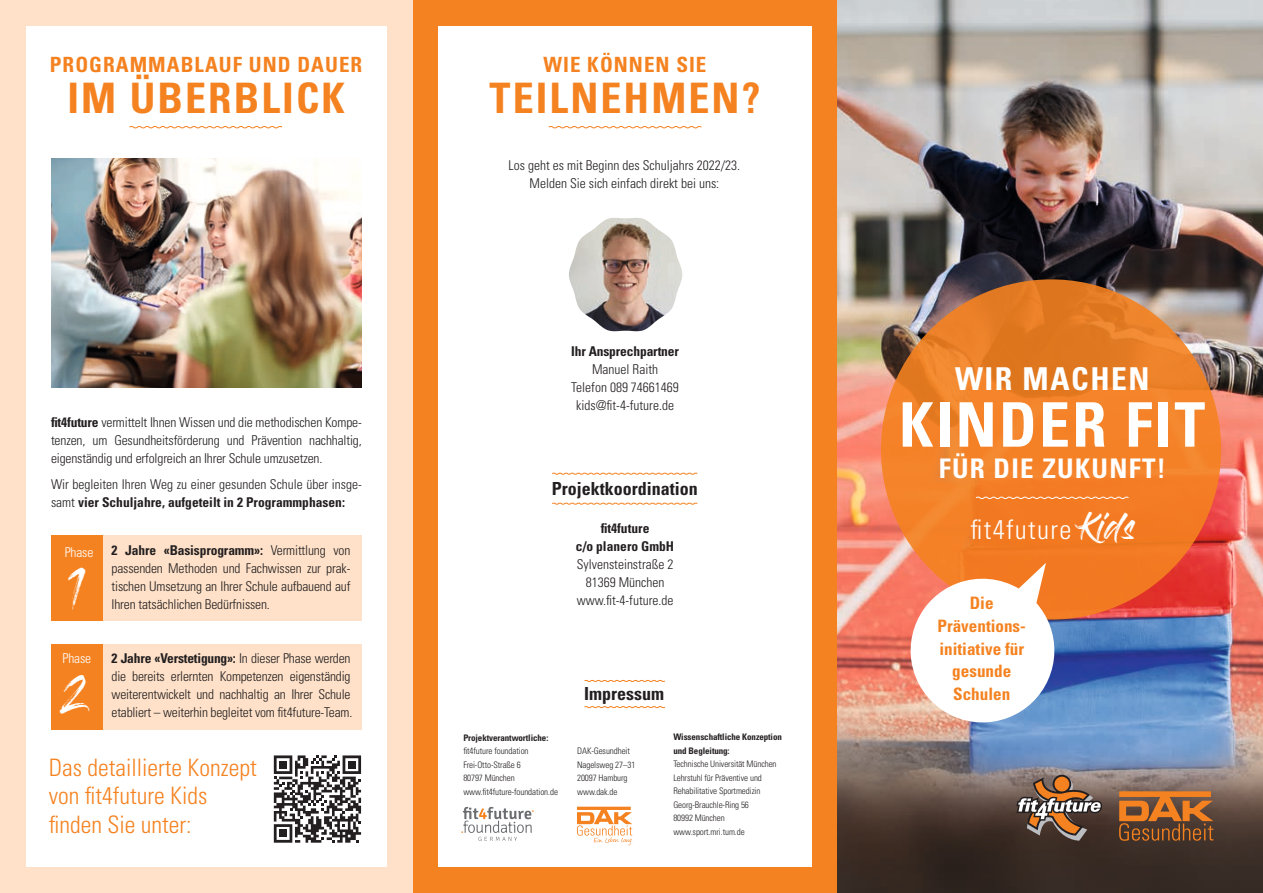
<style>
.page{position:relative;width:1263px;height:893px;background:#fff}
.page>*{position:absolute;margin:0;border:0;box-sizing:border-box;transform-origin:0 0}
.t1{font:700 condensed 61.5px "Univers LT Std";letter-spacing:.04em;color:#fff}
.t2{font:700 condensed 42px "Univers LT Std";letter-spacing:.05em;color:#f58220}
.t3{font:40.05px "Gloss And Bloom";color:#fff}
.t4{font:700 condensed 31.5px "Univers LT Std";letter-spacing:.05em;color:#fff}
.t5{font:300 condensed 27px "Univers LT Std";letter-spacing:.05em;color:#fff}
.t6{font:700 condensed 27px "Univers LT Std";letter-spacing:.05em;color:#fff}
.t7{font:300 condensed 24px/28.5px "Univers LT Std";color:#f58220}
.t8{font:700 condensed 21px "Univers LT Std";letter-spacing:.05em;color:#f58220}
.t9{font:700 condensed 18px "Univers LT Std";color:#231f20}
.t10{font:700 condensed 17.1px/22.8px "Univers LT Std";color:#f58220;text-align:center}
.t11{font:300 condensed 13.5px/18px "Univers LT Std";letter-spacing:-.01em;color:#231f20;text-align:center}
.t12{font:700 condensed 13.5px/18px "Univers LT Std";letter-spacing:-.005em;color:#231f20;text-align:center}
.t13{font:300 condensed 13.5px "Univers LT Std";letter-spacing:-.01em;color:#fff}
.t14{font:300 condensed 9px/13.5px "Univers LT Std";letter-spacing:-.01em;color:#231f20}
.t15{font:700 condensed 9px/13.5px "Univers LT Std";letter-spacing:-.01em;color:#231f20}
.s1{font-weight:700}
.s2{font-family:"Gloss And Bloom";font-weight:400;font-stretch:normal}
</style>
<div class="page">
<div style="left:412px;top:0;width:26px;height:893px;background:#f58220"></div>
<div style="left:812px;top:0;width:26px;height:893px;background:#f58220"></div>
<div style="left:412px;top:0;width:426px;height:26px;background:#f58220"></div>
<div style="left:412px;top:867px;width:426px;height:26px;background:#f58220"></div>
<img style="left:51px;top:158px;width:310px;height:229px">
<img style="left:838px;top:0;width:425px;height:893px">
<div style="left:0;top:0;width:26px;height:893px;background:#fee1c8"></div>
<div style="left:387px;top:0;width:25px;height:893px;background:#fee1c8"></div>
<div style="left:0;top:0;width:412px;height:26px;background:#fee1c8"></div>
<div style="left:0;top:867px;width:412px;height:26px;background:#fee1c8"></div>
<svg style="left:1119px;top:791px;width:94px;height:50px;background:#9a5d2c"></svg>
<svg style="left:1016px;top:775px;width:86px;height:66px;background:#816654"></svg>
<div style="left:881px;top:279px;width:340px;height:341px;background:linear-gradient(to bottom,#e47f27,#f87c24);border-radius:50%"></div>
<div style="left:94px;top:536px;width:268px;height:85px;background:#fee1c8"></div>
<div style="left:51px;top:536px;width:51px;height:85px;background:#f58220"></div>
<div style="left:94px;top:644px;width:268px;height:85px;background:#fee1c8"></div>
<div style="left:51px;top:644px;width:51px;height:85px;background:#f58220"></div>
<svg style="left:975px;top:496px;width:154px;height:4px"></svg>
<svg style="left:901px;top:563px;width:163px;height:169px"></svg>
<svg style="left:548px;top:126px;width:154px;height:3px"></svg>
<svg style="left:129px;top:126px;width:154px;height:3px"></svg>
<svg style="left:274px;top:755px;width:87px;height:88px"></svg>
<div style="left:279px;top:761px;width:8px;height:8px;background:#231f20"></div>
<div style="left:348px;top:761px;width:8px;height:8px;background:#231f20"></div>
<div style="left:279px;top:829px;width:8px;height:8px;background:#231f20"></div>
<img style="left:569px;top:218px;width:113px;height:113px">
<svg style="left:552px;top:502px;width:146px;height:3px"></svg>
<svg style="left:552px;top:472px;width:146px;height:3px"></svg>
<svg style="left:584px;top:706px;width:81px;height:3px"></svg>
<svg style="left:584px;top:679px;width:81px;height:3px"></svg>
<svg style="left:461px;top:807px;width:73px;height:34px"></svg>
<svg style="left:577px;top:807px;width:56px;height:38px"></svg>
<h3 class="t8" style="left:50px;top:52px;width:314px">PROGRAMMABLAUF UND DAUER</h3>
<h2 class="t2" style="left:67px;top:73px;width:279px">IM ÜBERBLICK</h2>
<p class="t11" style="left:51px;top:414px;width:312px;text-align:justify"><span class="s1">fit4future</span> vermittelt Ihnen Wissen und die methodischen Kompe&shy;tenzen, um Gesundheitsförderung und Prävention nachhaltig, eigenständig und erfolgreich an Ihrer Schule umzusetzen.</p>
<p class="t11" style="left:51px;top:475px;width:312px;text-align:left">Wir begleiten Ihren Weg zu einer gesunden Schule über insge&shy;samt <span class="s1">vier Schuljahre, aufgeteilt in 2 Programmphasen:</span></p>
<p class="t13" style="left:65px;top:544px;width:30px">Phase</p>
<h3 class="t3" style="left:66px;top:569px;width:25px">1</h3>
<p class="t13" style="left:63px;top:650px;width:30px">Phase</p>
<h3 class="t3" style="left:64px;top:675px;width:24px">2</h3>
<p class="t11" style="left:112px;top:541px;width:240px;text-align:justify"><span class="s1">2 Jahre «Basisprogramm»:</span> Vermittlung von passenden Methoden und Fachwissen zur prak&shy;tischen Umsetzung an Ihrer Schule aufbauend auf</p>
<p class="t11" style="left:112px;top:595px;width:160px">Ihren tatsächlichen Bedürfnissen.</p>
<p class="t11" style="left:112px;top:649px;width:242px;text-align:left"><span class="s1">2 Jahre «Verstetigung»:</span> In dieser Phase werden die bereits erlernten Kompetenzen eigenständig weiterentwickelt und nachhaltig an Ihrer Schule etabliert – weiterhin begleitet vom fit4future-Team.</p>
<h3 class="t7" style="left:49px;top:753px;width:209px">Das detaillierte Konzept von fit4future Kids finden Sie unter:</h3>
<h3 class="t8" style="left:543px;top:52px;width:165px">WIE KÖNNEN SIE</h3>
<h2 class="t2" style="left:490px;top:73px;width:272px">TEILNEHMEN?</h2>
<p class="t11" style="left:509px;top:156px;width:233px">Los geht es mit Beginn des Schuljahrs 2022/23.<br>Melden Sie sich einfach direkt bei uns:</p>
<p class="t12" style="left:571px;top:342px;width:109px">Ihr Ansprechpartner</p>
<p class="t11" style="left:571px;top:361px;width:109px">Manuel Raith<br>Telefon 089 74661469 kids@fit-4-future.de</p>
<h3 class="t9" style="left:552px;top:478px;width:148px">Projektkoordination</h3>
<p class="t12" style="left:576px;top:519px;width:100px">fit4future<br>c/o planero GmbH</p>
<p class="t11" style="left:577px;top:555px;width:98px">Sylvensteinstraße 2<br>81369 München www.fit-4-future.de</p>
<h3 class="t9" style="left:584px;top:683px;width:81px">Impressum</h3>
<p class="t15" style="left:463px;top:730px;width:87px">Projektverantwortliche:</p>
<p class="t14" style="left:463px;top:744px;width:96px">fit4future foundation<br>Frei-Otto-Straße 6<br>80797 München www.fit4future-foundation.de</p>
<p class="t14" style="left:577px;top:744px;width:60px">DAK-Gesundheit<br>Nagelsweg 27–31<br>20097 Hamburg www.dak.de</p>
<p class="t15" style="left:673px;top:730px;width:110px">Wissenschaftliche Konzeption und Begleitung:</p>
<p class="t14" style="left:673px;top:757px;width:105px">Technische Universität München<br>Lehrstuhl für Präventive und<br>Rehabilitative Sportmedizin<br>Georg-Brauchle-Ring 56<br>80992 München www.sport.mri.tum.de</p>
<h3 class="t4" style="left:955px;top:359px;width:196px">WIR MACHEN</h3>
<h1 class="t1" style="left:899px;top:387px;width:307px">KINDER FIT</h1>
<h3 class="t6" style="left:939px;top:452px;width:229px">FÜR DIE ZUKUNFT!</h3>
<h3 class="t5" style="left:970px;top:513px;width:166px">fit4future <span class="s2">Kids</span></h3>
<p class="t10" style="left:937px;top:591px;width:90px">Die<br>Präventions&shy;initiative für gesunde<br>Schulen</p>
</div>
